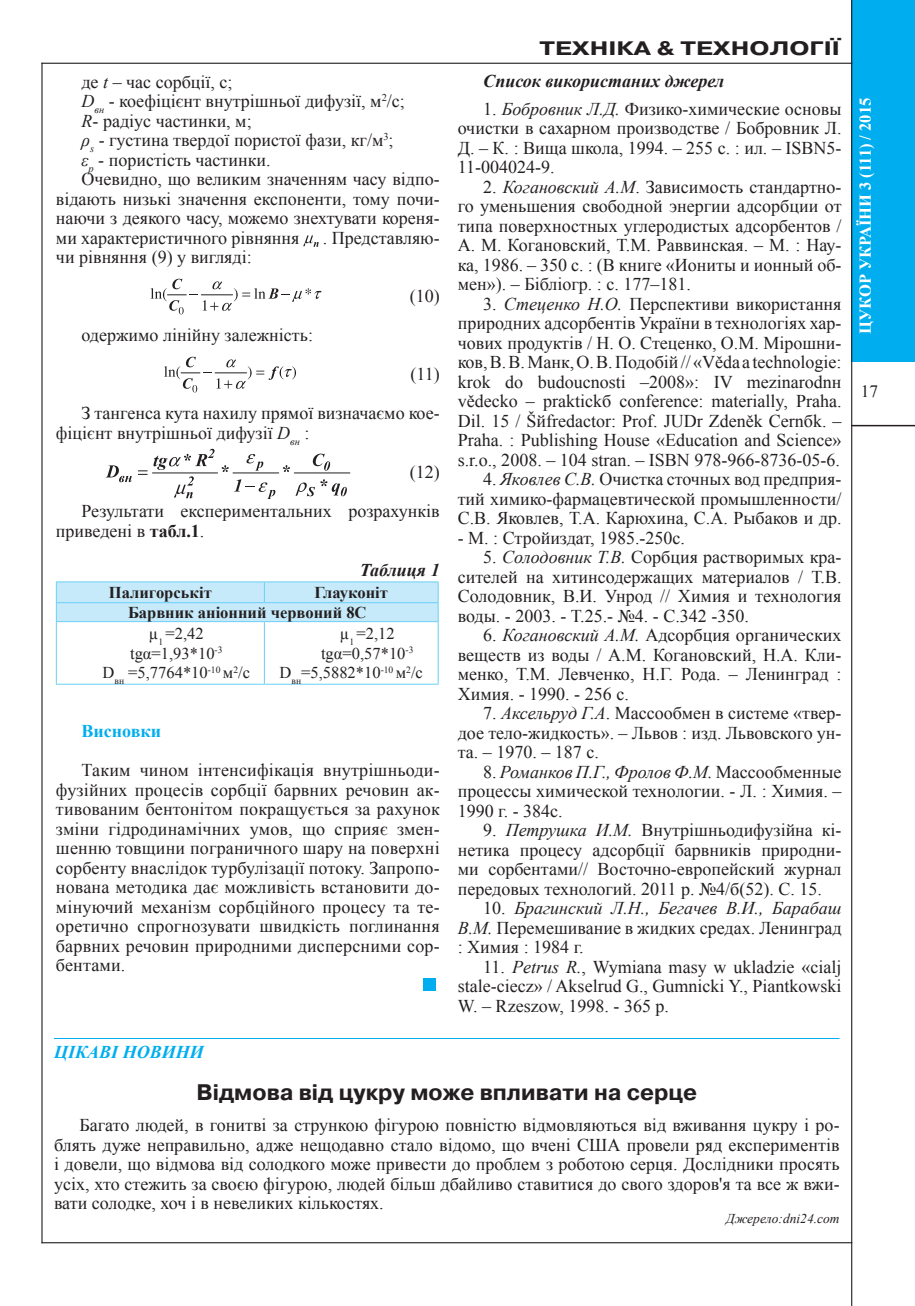
<style>
.page{position:relative;width:915px;height:1306px;background:#fff}
.page>*{position:absolute;margin:0;border:0;box-sizing:border-box;transform-origin:0 0}
.Текст_таблица_назв{font:700 22.5px "Pragmatica C";color:#231f20}
.колонтитул{font:700 19.5px "Pragmatica C";color:#231f20;scale:1.3 1}
.Текст{font:18px/19.5px "Times New Roman";color:#231f20;text-align:justify}
.Текст_таблица_назв-2{font:18px/19.5px "Times New Roman";color:#231f20;text-align:justify}
.Текст-2{font:italic 700 18px "Times New Roman";color:#231f20}
.Текст_таблица_назв-3{font:italic 700 18px "Times New Roman";color:#00aeef}
.Текст_таблица_назв-4{font:italic 700 18px "Times New Roman";color:#231f20}
.Текст-3{font:700 18px "Times New Roman";color:#00aeef}
.t1{font:17.25px "Times New Roman";color:#231f20}
.t2{font:16.5px "Times New Roman";color:#231f20}
.t3{font:700 16.5px "Times New Roman";color:#231f20}
.t4{font:700 16.5px "Times New Roman";color:#fff}
.Текст-4{font:italic 13.5px "Times New Roman";color:#231f20}
.s1{font-style:italic}
.s2{font-weight:700}
</style>
<div class="page">
<div style="left:850px;top:0;width:64px;height:362px;background:#00aeef"></div>
<hr style="left:850px;top:425px;width:64px;height:1px;background:#231f20">
<hr style="left:41px;top:63px;width:2px;height:1180px;background:#231f20">
<hr style="left:850px;top:0;width:2px;height:1305px;background:#231f20">
<hr style="left:41px;top:63px;width:811px;height:1px;background:#231f20">
<hr style="left:41px;top:1242px;width:811px;height:1px;background:#231f20">
<svg style="left:304px;top:235px;width:14px;height:12px"></svg>
<svg style="left:150px;top:279px;width:171px;height:35px"></svg>
<svg style="left:164px;top:357px;width:132px;height:35px"></svg>
<hr style="left:294px;top:472px;width:56px;height:1px;background:#231f20">
<hr style="left:233px;top:472px;width:46px;height:1px;background:#231f20">
<hr style="left:152px;top:472px;width:65px;height:1px;background:#231f20">
<svg style="left:313px;top:453px;width:17px;height:17px"></svg>
<svg style="left:283px;top:465px;width:7px;height:7px"></svg>
<svg style="left:221px;top:465px;width:8px;height:7px"></svg>
<svg style="left:105px;top:465px;width:27px;height:17px"></svg>
<svg style="left:295px;top:479px;width:52px;height:17px"></svg>
<svg style="left:246px;top:454px;width:17px;height:16px"></svg>
<svg style="left:174px;top:476px;width:20px;height:22px"></svg>
<svg style="left:153px;top:449px;width:61px;height:21px"></svg>
<svg style="left:234px;top:479px;width:41px;height:20px"></svg>
<svg style="left:138px;top:470px;width:9px;height:5px"></svg>
<hr style="left:56px;top:581px;width:208px;height:1px;background:#6bcff6">
<hr style="left:264px;top:581px;width:174px;height:1px;background:#6bcff6">
<svg style="left:56px;top:582px;width:382px;height:39px;background:#c2e8f9"></svg>
<hr style="left:56px;top:621px;width:208px;height:1px;background:#6bcff6">
<hr style="left:56px;top:622px;width:1px;height:62px;background:#6bcff6">
<hr style="left:264px;top:621px;width:174px;height:1px;background:#6bcff6">
<hr style="left:264px;top:622px;width:1px;height:62px;background:#6bcff6">
<hr style="left:437px;top:622px;width:1px;height:62px;background:#6bcff6">
<hr style="left:56px;top:684px;width:208px;height:1px;background:#6bcff6">
<hr style="left:264px;top:684px;width:174px;height:1px;background:#6bcff6">
<div style="left:422px;top:978px;width:13px;height:13px;background:#00aeef"></div>
<hr style="left:54px;top:1038px;width:785px;height:1px;background:#00aeef">
<p class="Текст" style="left:81px;top:72px;width:152px">де <span class="s1">t</span> – час сорбції, с;</p>
<p class="Текст" style="left:81px;top:91px;width:325px"><span class="s1">D</span><sub>вн</sub> - коефіцієнт внутрішньої дифузії, м<sup>2</sup>/с;</p>
<p class="Текст" style="left:81px;top:111px;width:172px"><span class="s1">R</span>- радіус частинки, м;</p>
<p class="Текст" style="left:81px;top:130px;width:313px"><span class="s1">ρ</span><sub>s</sub> - густина твердої пористої фази, кг/м<sup>3</sup>;</p>
<p class="Текст" style="left:81px;top:150px;width:191px"><span class="s1">ε</span><sub>p</sub> - пористість частинки.</p>
<p class="Текст" style="left:56px;top:169px;width:385px;text-indent:26px">Очевидно, що великим значенням часу відпо&shy;відають низькі значення експоненти, тому почи&shy;наючи з деякого часу, можемо знехтувати кореня&shy;ми характеристичного рівняння</p>
<p class="Текст" style="left:323px;top:228px;width:118px">. Представляю-</p>
<p class="Текст" style="left:56px;top:247px;width:197px">чи рівняння (9) у вигляді:</p>
<p class="Текст" style="left:81px;top:325px;width:233px">одержимо лінійну залежність:</p>
<p class="Текст" style="left:409px;top:286px;width:31px">(10)</p>
<p class="Текст" style="left:410px;top:364px;width:31px">(11)</p>
<p class="Текст" style="left:56px;top:403px;width:385px;text-indent:26px">З тангенса кута нахилу прямої визначаємо кое&shy;фіцієнт внутрішньої дифузії <span class="s1">D</span><sub>вн</sub> :</p>
<p class="Текст" style="left:409px;top:462px;width:31px">(12)</p>
<p class="Текст" style="left:56px;top:501px;width:385px;text-indent:26px">Результати експериментальних розрахунків приведені в <span class="s2">табл.1</span>.</p>
<p class="Текст_таблица_назв-4" style="left:359px;top:557px;width:81px">Таблиця 1</p>
<p class="t3" style="left:109px;top:581px;width:104px">Палигорськіт</p>
<p class="t3" style="left:314px;top:581px;width:75px">Глауконіт</p>
<p class="t3" style="left:128px;top:601px;width:240px">Барвник аніонний червоний 8С</p>
<p class="t2" style="left:149px;top:622px;width:56px">µ<sub>1</sub> =2,42</p>
<p class="t2" style="left:130px;top:642px;width:94px">tgα=1,93*10<sup>-3</sup></p>
<p class="t2" style="left:102px;top:661px;width:149px">D<sub>вн</sub> =5,7764*10<sup>-10</sup> м<sup>2</sup>/с</p>
<p class="t2" style="left:340px;top:622px;width:56px">µ<sub>1</sub> =2,12</p>
<p class="t2" style="left:321px;top:642px;width:94px">tgα=0,57*10<sup>-3</sup></p>
<p class="t2" style="left:279px;top:661px;width:145px">D<sub>вн</sub>=5,5882*10<sup>-10</sup> м<sup>2</sup>/с</p>
<p class="Текст-3" style="left:81px;top:718px;width:81px">Висновки</p>
<p class="Текст" style="left:56px;top:760px;width:385px;text-indent:26px">Таким чином інтенсифікація внутрішньоди&shy;фузійних процесів сорбції барвних речовин ак&shy;тивованим бентонітом покращується за рахунок зміни гідродинамічних умов, що сприяє змен&shy;шенню товщини пограничного шару на поверхні сорбенту внаслідок турбулізації потоку. Запропо&shy;нована методика дає можливість встановити до&shy;мінуючий механізм сорбційного процесу та те&shy;оретично спрогнозувати швидкість поглинання барвних речовин природними дисперсними сор&shy;бентами.</p>
<p class="колонтитул" style="left:539px;top:38px;width:232px">ТЕХНІКА &amp; ТЕХНОЛОГІЇ</p>
<p class="Текст-2" style="left:483px;top:69px;width:242px">Список використаних джерел</p>
<p class="Текст" style="left:457px;top:98px;width:385px;text-indent:26px">1. <span class="s1">Бобровник Л.Д.</span> Физико-химические основы очистки в сахарном производстве / Бобровник Л.<br>Д. – К. : Вища школа, 1994. – 255 с. : ил. – ISBN5- 11-004024-9.</p>
<p class="Текст" style="left:457px;top:176px;width:385px;text-indent:26px">2. <span class="s1">Когановский А.М</span>. Зависимость стандартно&shy;го уменьшения свободной энергии адсорбции от типа поверхностных углеродистых адсорбентов / А. М. Когановский, Т.М. Раввинская. – М. : Нау&shy;ка, 1986. – 350 с. : (В книге «Иониты и ионный об&shy;мен»). – Бібліогр. : с. 177–181.</p>
<p class="Текст" style="left:457px;top:293px;width:385px;text-indent:26px">3. <span class="s1">Стеценко Н.О.</span> Перспективи використання природних адсорбентів України в технологіях хар&shy;чових продуктів / Н. О. Стеценко, О.М. Мірошни&shy;ков,В.В.Манк,О.В.Подобій//«Věda a technologie: krok do budoucnosti –2008»: IV mezinarodnн vědecko – praktickб conference: materially, Praha.<br>Dil. 15 / Šйfredactor: Prof. JUDr Zdeněk Cernбk. – Praha. : Publishing House «Education and Science» s.r.o., 2008. – 104 stran. – ISBN 978-966-8736-05-6.</p>
<p class="Текст" style="left:457px;top:469px;width:385px;text-indent:26px">4. <span class="s1">Яковлев С.В.</span> Очистка сточных вод предприя&shy;тий химико-фармацевтической промышленности/ С.В. Яковлев, Т.А. Карюхина, С.А. Рыбаков и др.</p>
<p class="Текст" style="left:457px;top:527px;width:229px">- М. : Стройиздат, 1985.-250с.</p>
<p class="Текст" style="left:457px;top:547px;width:385px;text-indent:26px">5. <span class="s1">Солодовник Т.В.</span> Сорбция растворимых кра&shy;сителей на хитинсодержащих материалов / Т.В.<br>Солодовник, В.И. Унрод // Химия и технология воды. - 2003. - Т.25.- №4. - С.342 -350.</p>
<p class="Текст" style="left:457px;top:625px;width:385px;text-indent:26px">6. <span class="s1">Когановский А.М.</span> Адсорбция органических веществ из воды / А.М. Когановский, Н.А. Кли&shy;менко, Т.М. Левченко, Н.Г. Рода. – Ленинград :<br>Химия. - 1990. - 256 с.</p>
<p class="Текст" style="left:457px;top:703px;width:385px;text-indent:26px">7. <span class="s1">Аксельруд Г.А</span>. Массообмен в системе «твер&shy;дое тело-жидкость». – Львов : изд. Львовского ун&shy;та. – 1970. – 187 с.</p>
<p class="Текст" style="left:457px;top:761px;width:385px;text-indent:26px">8. <span class="s1">Романков П.Г., Фролов Ф.М.</span> Массообменные процессы химической технологии. - Л. : Химия. – 1990 г. - 384с.</p>
<p class="Текст" style="left:457px;top:820px;width:385px;text-indent:26px">9. <span class="s1">Петрушка И.М.</span> Внутрішньодифузійна кі&shy;нетика процесу адсорбції барвників природни&shy;ми сорбентами// Восточно-европейский журнал передовых технологий. 2011 р. №4/б(52). С. 15.</p>
<p class="Текст" style="left:457px;top:898px;width:385px;text-indent:26px">10. <span class="s1">Брагинский Л.Н., Бегачев В.И., Барабаш В.М.</span> Перемешивание в жидких средах. Ленинград : Химия : 1984 г.</p>
<p class="Текст" style="left:457px;top:956px;width:385px;text-indent:26px">11. <span class="s1">Petrus R.</span>, Wymiana masy w ukladzie «cialj stale-ciecz» / Akselrud G., Gumnicki Y., Piantkowski W. – Rzeszow, 1998. - 365 p.</p>
<p class="Текст_таблица_назв-3" style="left:54px;top:1039px;width:151px">ЦІКАВІ НОВИНИ</p>
<p class="Текст_таблица_назв" style="left:196px;top:1079px;width:502px">Відмова від цукру може впливати на серце</p>
<p class="Текст_таблица_назв-2" style="left:54px;top:1115px;width:786px;text-indent:26px">Багато людей, в гонитві за стрункою фігурою повністю відмовляються від вживання цукру і ро&shy;блять дуже неправильно, адже нещодавно стало відомо, що вчені США провели ряд експериментів і довели, що відмова від солодкого може привести до проблем з роботою серця. Дослідники просять усіх, хто стежить за своєю фігурою, людей більш дбайливо ставитися до свого здоров'я та все ж вжи&shy;вати солодке, хоч і в невеликих кількостях.</p>
<p class="Текст-4" style="left:726px;top:1209px;width:115px">Джерело:dni24.com</p>
<p class="t4" style="left:853px;top:334px;width:237px;rotate:-90deg">ЦУКОР УКРАЇНИ 3 (111) / 2015</p>
<p class="t1" style="left:860px;top:380px;width:19px">17</p>
</div>
